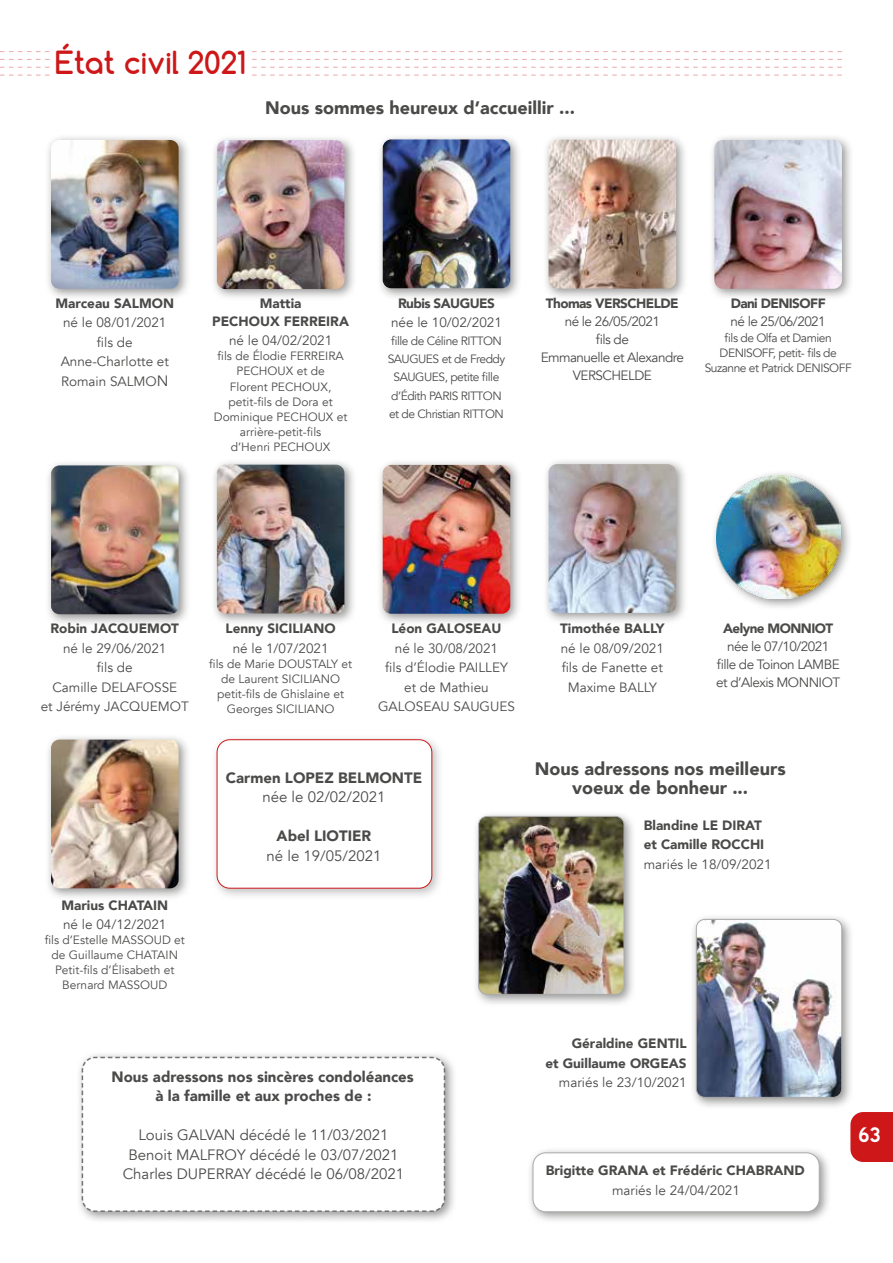
<style>
.page{position:relative;width:893px;height:1263px;background:#fff}
.page>*{position:absolute;margin:0;border:0;box-sizing:border-box;transform-origin:0 0}
.t1{font:700 30px "Comfortaa";color:#cd1719}
.t2{font:700 21px "Aaux Next";color:#fff}
.t3{font:900 18px/19.5px "Avenir";color:#4a4a49;text-align:center}
.t4{font:15px/19.5px "Avenir";color:#4a4a49;text-align:center}
.t5{font:900 15px/19.5px "Avenir";color:#4a4a49;text-align:center}
.t6{font:13.5px/19.5px "Avenir";color:#4a4a49;text-align:center}
.t7{font:900 13.5px/19.5px "Avenir";color:#4a4a49;text-align:center}
.t8{font:13.5px/18px "Avenir";letter-spacing:-.04em;color:#4a4a49;text-align:center}
.t9{font:900 13.5px "Avenir";letter-spacing:-.04em;color:#4a4a49}
.t10{font:12px/15px "Avenir";color:#4a4a49;text-align:center}
.t11{font:12px/18px "Avenir";letter-spacing:-.04em;color:#4a4a49;text-align:center}
.s1{font-size:15px}
</style>
<div class="page">
<div style="left:850px;top:1112px;width:43px;height:50px;background:#cd1719"></div>
<svg style="left:0;top:51px;width:842px;height:1px"></svg>
<svg style="left:0;top:59px;width:842px;height:1px"></svg>
<svg style="left:0;top:67px;width:842px;height:1px"></svg>
<svg style="left:0;top:75px;width:842px;height:1px"></svg>
<div style="left:51px;top:51px;width:198px;height:25px;background:#fff"></div>
<div style="left:45px;top:134px;width:146px;height:167px;background:#727271;opacity:.75"></div>
<img style="left:51px;top:140px;width:128px;height:149px">
<div style="left:45px;top:459px;width:146px;height:167px;background:#727271;opacity:.75"></div>
<img style="left:51px;top:465px;width:128px;height:149px">
<div style="left:45px;top:733px;width:146px;height:167px;background:#727271;opacity:.75"></div>
<img style="left:51px;top:739px;width:128px;height:149px">
<div style="left:690px;top:913px;width:164px;height:197px;background:#727271;opacity:.75"></div>
<img style="left:696px;top:919px;width:146px;height:178px">
<div style="left:696px;top:919px;width:146px;height:178px;border:1px solid #aaa;border-radius:9px"></div>
<div style="left:472px;top:810px;width:165px;height:197px;background:#727271;opacity:.75"></div>
<img style="left:479px;top:816px;width:145px;height:178px">
<div style="left:478px;top:816px;width:146px;height:178px;border:1px solid #aaa;border-radius:9px"></div>
<div style="left:211px;top:134px;width:146px;height:167px;background:#727271;opacity:.75"></div>
<img style="left:217px;top:140px;width:127px;height:149px">
<div style="left:211px;top:459px;width:146px;height:166px;background:#727271;opacity:.75"></div>
<img style="left:217px;top:465px;width:127px;height:148px">
<div style="left:377px;top:133px;width:146px;height:167px;background:#727271;opacity:.75"></div>
<img style="left:383px;top:139px;width:127px;height:149px">
<div style="left:377px;top:459px;width:146px;height:167px;background:#727271;opacity:.75"></div>
<img style="left:383px;top:465px;width:127px;height:149px">
<div style="left:543px;top:134px;width:145px;height:167px;background:#727271;opacity:.75"></div>
<img style="left:549px;top:140px;width:127px;height:149px">
<div style="left:543px;top:458px;width:145px;height:167px;background:#727271;opacity:.75"></div>
<img style="left:549px;top:464px;width:127px;height:149px">
<div style="left:708px;top:134px;width:146px;height:167px;background:#727271;opacity:.75"></div>
<img style="left:714px;top:140px;width:128px;height:149px">
<div style="left:710px;top:469px;width:143px;height:142px;background:#727271;opacity:.75"></div>
<img style="left:716px;top:475px;width:125px;height:124px">
<div style="left:527px;top:1147px;width:304px;height:77px;background:#727271;opacity:.75"></div>
<div style="left:533px;top:1153px;width:286px;height:59px;background:#fff;border-radius:13px"></div>
<div style="left:533px;top:1153px;width:286px;height:59px;border:1px solid #aaa;border-radius:13px"></div>
<div style="left:211px;top:733px;width:233px;height:167px;background:#aaa;opacity:.75"></div>
<div style="left:217px;top:740px;width:215px;height:148px;background:#fff;border-radius:13px"></div>
<div style="left:217px;top:739px;width:215px;height:149px;border:1px solid #cd1719;border-radius:13px"></div>
<div style="left:76px;top:1051px;width:381px;height:173px;background:#727271;opacity:.75"></div>
<svg style="left:81px;top:1056px;width:365px;height:157px"></svg>
<h1 class="t1" style="left:55px;top:44px;width:192px">État civil 2021</h1>
<h3 class="t3" style="left:265px;top:98px;width:311px">Nous sommes heureux d’accueillir ...</h3>
<p class="t7" style="left:56px;top:293px;width:120px">Marceau SALMON</p>
<p class="t6" style="left:61px;top:313px;width:110px">né le 08/01/2021 fils de<br>Anne-Charlotte et<br>Romain SALMO<span class="s1">N</span></p>
<p class="t7" style="left:212px;top:294px;width:138px;line-height:18px">Mattia<br>PECHOUX FERREIRA</p>
<p class="t6" style="left:229px;top:331px;width:105px">né le 04/02/2021</p>
<p class="t10" style="left:214px;top:349px;width:135px">fils de Élodie FERREIRA<br>PECHOUX et de<br>Florent PECHOUX, petit-fils de Dora et<br>Dominique PECHOUX et arrière-petit-fils<br>d’Henri PECHOUX</p>
<p class="t9" style="left:398px;top:292px;width:98px">Rubis SAUGUES</p>
<p class="t6" style="left:391px;top:313px;width:112px">née le 10/02/2021</p>
<p class="t11" style="left:388px;top:333px;width:119px">fille de Céline RITTON<br>SAUGUES et de Freddy<br>SAUGUES, petite fille d’Édith PARIS RITTON et de Christian RITTON</p>
<p class="t9" style="left:546px;top:292px;width:134px">Thomas VERSCHELDE</p>
<p class="t8" style="left:541px;top:313px;width:145px">né le 26/05/2021<br>fils de<br>Emmanuelle et Alexandre<br>VERSCHELDE</p>
<p class="t9" style="left:731px;top:292px;width:97px">Dani DENISOFF</p>
<p class="t8" style="left:731px;top:313px;width:97px">né le 25/06/2021</p>
<p class="t11" style="left:705px;top:331px;width:148px;line-height:15px">fils de Olfa et Damien<br>DENISOFF, petit- fils de<br>Suzanne et Patrick DENISOFF</p>
<p class="t7" style="left:51px;top:619px;width:130px">Robin JACQUEMOT</p>
<p class="t6" style="left:41px;top:639px;width:150px">né le 29/06/2021<br>fils de<br>Camille DELAFOSSE<br>et Jérémy JACQUEMOT</p>
<p class="t7" style="left:225px;top:619px;width:112px">Lenny SICILIANO</p>
<p class="t6" style="left:233px;top:639px;width:97px">né le 1/07/2021</p>
<p class="t10" style="left:209px;top:656px;width:144px">fils de Marie DOUSTALY et de Laurent SICILIANO petit-fils de Ghislaine et<br>Georges SICILIANO</p>
<p class="t7" style="left:391px;top:619px;width:112px">Léon GALOSEAU</p>
<p class="t6" style="left:378px;top:639px;width:138px">né le 30/08/2021<br>fils d’Élodie PAILLEY et de Mathieu<br>GALOSEAU SAUGUES</p>
<p class="t7" style="left:560px;top:619px;width:106px">Timothée BALLY</p>
<p class="t6" style="left:561px;top:639px;width:105px">né le 08/09/2021 fils de Fanette et<br>Maxime BALLY</p>
<p class="t9" style="left:723px;top:617px;width:112px">Aelyne MONNIOT</p>
<p class="t8" style="left:716px;top:638px;width:125px">née le 07/10/2021 fille de Toinon LAMBE et d’Alexis MONNIOT</p>
<p class="t7" style="left:61px;top:895px;width:108px">Marius CHATAIN</p>
<p class="t6" style="left:63px;top:915px;width:105px">né le 04/12/2021</p>
<p class="t10" style="left:45px;top:933px;width:142px">fils d’Estelle MASSOUD et de Guillaume CHATAIN<br>Petit-fils d’Élisabeth et<br>Bernard MASSOUD</p>
<p class="t5" style="left:226px;top:767px;width:198px">Carmen LOPEZ BELMONTE</p>
<p class="t4" style="left:262px;top:788px;width:125px">née le 02/02/2021</p>
<p class="t5" style="left:277px;top:826px;width:96px">Abel LIOTIER</p>
<p class="t4" style="left:267px;top:846px;width:116px">né le 19/05/2021</p>
<p class="t5" style="left:112px;top:1066px;width:304px">Nous adressons nos sincères condoléances à la famille et aux proches de :</p>
<p class="t4" style="left:123px;top:1125px;width:283px">Louis GALVAN décédé le 11/03/2021<br>Benoit MALFROY décédé le 03/07/2021<br>Charles DUPERRAY décédé le 06/08/2021</p>
<h3 class="t3" style="left:535px;top:758px;width:252px">Nous adressons nos meilleurs voeux de bonheur ...</h3>
<p class="t7" style="left:644px;top:815px;width:122px;text-align:left">Blandine LE DIRAT et Camille ROCCHI</p>
<p class="t6" style="left:644px;top:854px;width:129px">mariés le 18/09/2021</p>
<p class="t7" style="left:545px;top:1033px;width:143px;text-align:right">Géraldine GENTIL<br>et Guillaume ORGEAS</p>
<p class="t6" style="left:559px;top:1073px;width:129px">mariés le 23/10/2021</p>
<p class="t7" style="left:546px;top:1160px;width:261px">Brigitte GRANA et Frédéric CHABRAND</p>
<p class="t6" style="left:612px;top:1180px;width:129px">mariés le 24/04/2021</p>
<h2 class="t2" style="left:858px;top:1119px;width:24px">63</h2>
</div>
